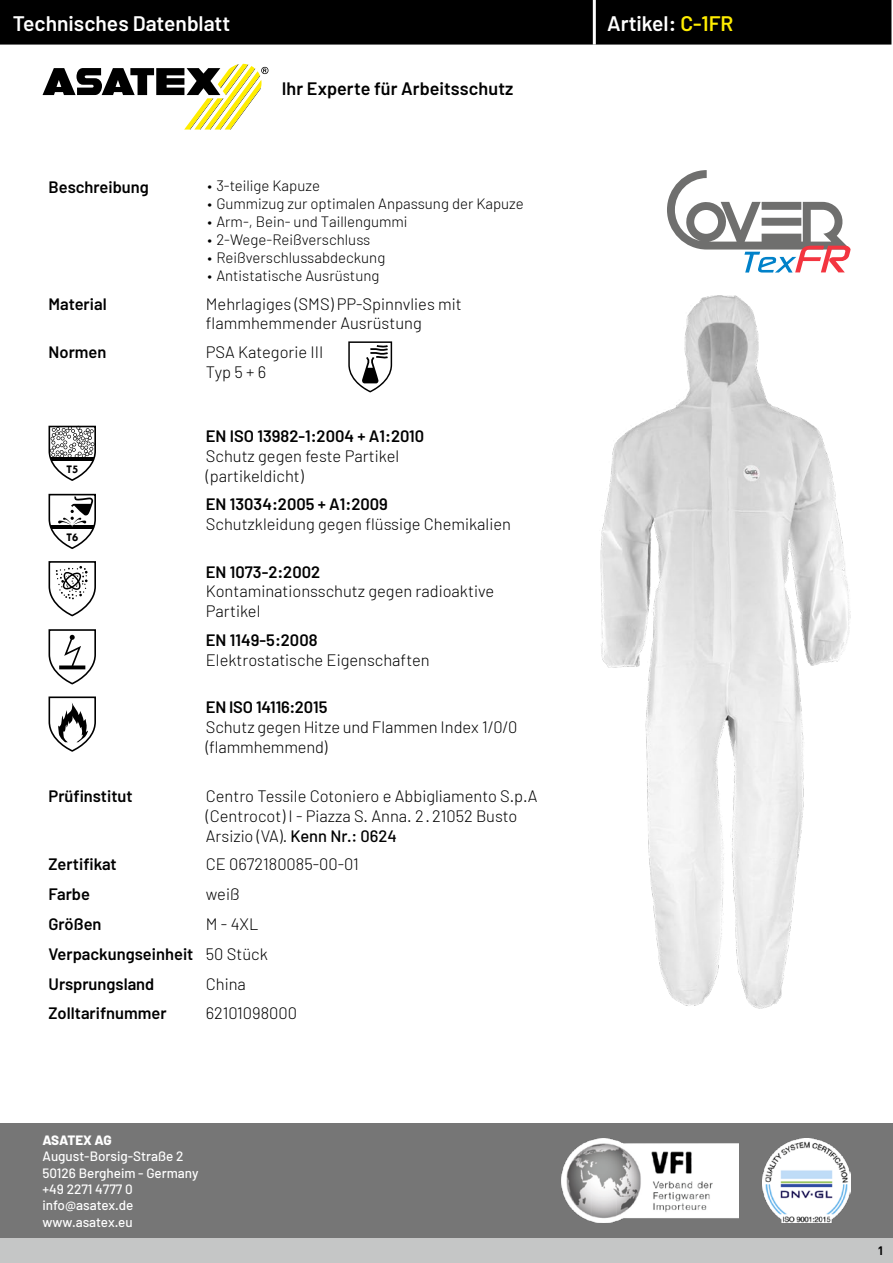
<style>
.page{position:relative;width:893px;height:1263px;background:#fff}
.page>*{position:absolute;margin:0;border:0;box-sizing:border-box;transform-origin:0 0}
.t1{font:600 21px "Barlow";color:#fff}
.t2{font:600 18px "Barlow";letter-spacing:.005em;color:#000}
.t3{font:300 16.5px/19.8px "Barlow";color:#000}
.t4{font:600 16.5px/29.7px "Barlow";color:#000}
.t5{font:300 15px "Barlow";color:#000}
.t6{font:500 13.5px/16.5px "Barlow";color:#fff}
.t7{font:800 13.5px "Barlow";letter-spacing:-.015em;color:#fff}
.t8{font:700 12px "DIN";color:#000}
.t9{font:700 11.7px "Tw Cen";color:#000}
.s1{color:#ffed00}
.s2{font-weight:500}
.s3{font-weight:300}
</style>
<div class="page">
<div style="left:0;top:1123px;width:893px;height:115px;background:#767676"></div>
<img style="left:562px;top:1138px;width:177px;height:85px">
<img style="left:762px;top:1138px;width:88px;height:85px">
<svg style="left:43px;top:64px;width:225px;height:66px"></svg>
<div style="left:0;top:1238px;width:893px;height:25px;background:#c5c6c6"></div>
<svg style="left:348px;top:341px;width:44px;height:51px"></svg>
<svg style="left:49px;top:426px;width:47px;height:55px"></svg>
<svg style="left:49px;top:494px;width:47px;height:55px"></svg>
<svg style="left:49px;top:561px;width:47px;height:55px"></svg>
<svg style="left:49px;top:629px;width:47px;height:55px"></svg>
<svg style="left:49px;top:696px;width:47px;height:56px"></svg>
<div style="left:0;top:0;width:891px;height:45px;background:#000"></div>
<hr style="left:593px;top:0;width:3px;height:45px;background:#fff">
<svg style="left:667px;top:170px;width:183px;height:103px"></svg>
<img style="left:600px;top:295px;width:250px;height:713px">
<p class="t1" style="left:13px;top:10px;width:219px">Technisches Datenblatt</p>
<p class="t1" style="left:607px;top:10px;width:128px">Artikel: <span class="s1">C-1FR</span></p>
<p class="t2" style="left:282px;top:78px;width:233px">Ihr Experte für Arbeitsschutz</p>
<p class="t4" style="left:49px;top:172px;width:102px">Beschreibung</p>
<p class="t5" style="left:207px;top:176px;width:114px">• 3-teilige Kapuze</p>
<p class="t5" style="left:207px;top:194px;width:318px">• Gummizug zur optimalen Anpassung der Kapuze</p>
<p class="t5" style="left:207px;top:212px;width:202px">• Arm-, Bein- und Taillengummi</p>
<p class="t5" style="left:207px;top:230px;width:165px">• 2-Wege-Reißverschluss</p>
<p class="t5" style="left:207px;top:248px;width:179px">• Reißverschlussabdeckung</p>
<p class="t5" style="left:207px;top:266px;width:174px">• Antistatische Ausrüstung</p>
<p class="t4" style="left:49px;top:289px;width:60px">Material</p>
<p class="t3" style="left:206px;top:293px;width:257px">Mehrlagiges (SMS) PP-Spinnvlies mit flammhemmender Ausrüstung</p>
<p class="t4" style="left:49px;top:337px;width:59px">Normen</p>
<p class="t3" style="left:206px;top:342px;width:119px">PSA Kategorie III<br>Typ 5 + 6</p>
<p class="t9" style="left:67px;top:462px;width:13px">T5</p>
<p class="t9" style="left:67px;top:531px;width:13px">T6</p>
<p class="t4" style="left:206px;top:421px;width:220px">EN ISO 13982-1:2004 + A1:2010</p>
<p class="t3" style="left:206px;top:446px;width:195px">Schutz gegen feste Partikel (partikeldicht)</p>
<p class="t4" style="left:206px;top:489px;width:184px">EN 13034:2005 + A1:2009</p>
<p class="t3" style="left:206px;top:514px;width:307px">Schutzkleidung gegen flüssige Chemikalien</p>
<p class="t4" style="left:206px;top:557px;width:116px">EN 1073-2:2002</p>
<p class="t3" style="left:206px;top:581px;width:290px">Kontaminationsschutz gegen radioaktive<br>Partikel</p>
<p class="t4" style="left:206px;top:625px;width:113px">EN 1149-5:2008</p>
<p class="t3" style="left:206px;top:649px;width:225px">Elektrostatische Eigenschaften</p>
<p class="t4" style="left:206px;top:692px;width:123px">EN ISO 14116:2015</p>
<p class="t3" style="left:206px;top:716px;width:313px">Schutz gegen Hitze und Flammen Index 1/0/0 (flammhemmend)</p>
<p class="t4" style="left:49px;top:781px;width:86px">Prüfinstitut</p>
<p class="t3" style="left:206px;top:786px;width:333px">Centro Tessile Cotoniero e Abbigliamento S.p.A (Centrocot) I - Piazza S. Anna. 2 · 21052 Busto<br>Arsizio (VA). <span class="s2">Kenn Nr.: 0624</span></p>
<p class="t4" style="left:49px;top:849px;width:70px">Zertifikat</p>
<p class="t3" style="left:206px;top:854px;width:154px">CE 0672180085-00-01</p>
<p class="t4" style="left:49px;top:879px;width:43px">Farbe</p>
<p class="t3" style="left:206px;top:884px;width:35px">weiß</p>
<p class="t4" style="left:49px;top:909px;width:55px">Größen</p>
<p class="t4" style="left:49px;top:909px;width:221px;text-indent:157px"><span class="s3">M - 4XL<br></span>Verpackungseinheit <span class="s3">50 Stück<br></span>Ursprungsland</p>
<p class="t3" style="left:206px;top:973px;width:42px">China</p>
<p class="t4" style="left:49px;top:998px;width:120px">Zolltarifnummer</p>
<p class="t3" style="left:206px;top:1003px;width:93px">62101098000</p>
<p class="t7" style="left:43px;top:1131px;width:71px">ASATEX AG</p>
<p class="t6" style="left:43px;top:1148px;width:157px">August-Borsig-Straße 2<br>50126 Bergheim - Germany +49 2271 4777 0 info@asatex.de www.asatex.eu</p>
<p class="t8" style="left:877px;top:1243px;width:8px">1</p>
</div>
